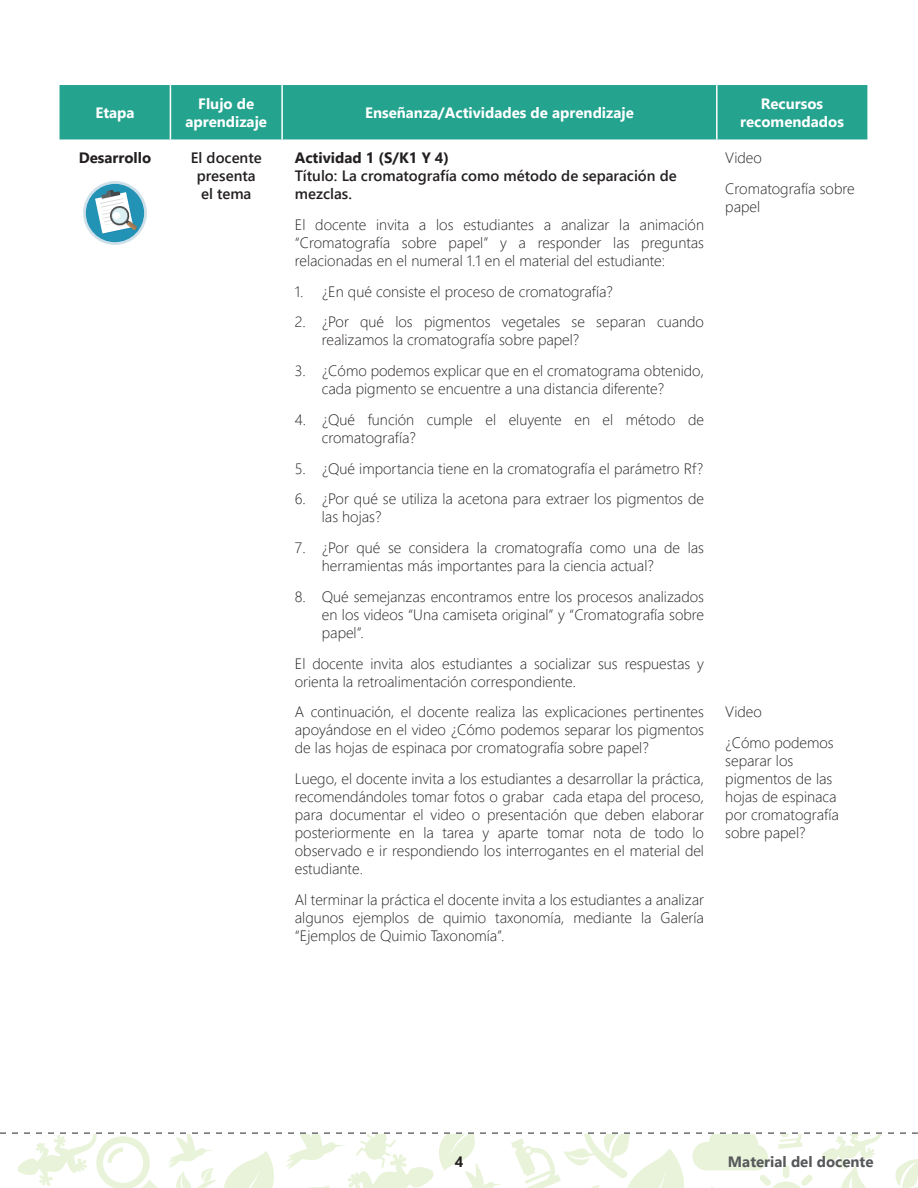
<style>
.page{position:relative;width:918px;height:1188px;background:#fff}
.page>*{position:absolute;margin:0;border:0;box-sizing:border-box;transform-origin:0 0}
.Tex_gen{font:300 15px/18px "Segoe UI";color:#231f20}
.Tex_gen-2{font:600 15px/18px "Segoe UI";color:#231f20;text-align:center}
.Tex_gen-3{font:700 15px/18px "Segoe UI";color:#fff;text-align:center}
.t1{font:700 15px "Segoe UI";color:#57585a}
.Tex_gen-4{font:700 15px "Segoe UI";color:#231f20}
.s1{font-weight:700}
</style>
<div class="page">
<svg style="left:0;top:1132px;width:918px;height:56px"></svg>
<div style="left:60px;top:85px;width:807px;height:54px;background:#24a38f"></div>
<hr style="left:170px;top:85px;width:1px;height:54px;background:#fff">
<hr style="left:281px;top:85px;width:2px;height:54px;background:#fff">
<hr style="left:716px;top:85px;width:2px;height:54px;background:#fff">
<svg style="left:83px;top:181px;width:64px;height:64px"></svg>
<div style="left:86px;top:184px;width:58px;height:58px;background:#2293b4;border-radius:50%"></div>
<svg style="left:95px;top:190px;width:42px;height:44px"></svg>
<p class="Tex_gen-3" style="left:95px;top:103px;width:41px">Etapa</p>
<p class="Tex_gen-3" style="left:185px;top:94px;width:83px">Flujo de aprendizaje</p>
<p class="Tex_gen-3" style="left:365px;top:103px;width:270px">Enseñanza/Actividades de aprendizaje</p>
<p class="Tex_gen-3" style="left:740px;top:94px;width:105px">Recursos recomendados</p>
<p class="Tex_gen-4" style="left:79px;top:146px;width:74px">Desarrollo</p>
<p class="Tex_gen-2" style="left:191px;top:149px;width:72px">El docente presenta el tema</p>
<p class="Tex_gen-2" style="left:295px;top:149px;width:383px;text-align:left"><span class="s1">Actividad 1 (S/K1 Y 4)<br></span>Título: La cromatografía como método de separación de mezclas.</p>
<p class="Tex_gen" style="left:295px;top:215px;width:411px;text-align:justify">El docente invita a los estudiantes a analizar la animación “Cromatografía sobre papel” y a responder las preguntas relacionadas en el numeral 1.1 en el material del estudiante:</p>
<p class="Tex_gen" style="left:295px;top:282px;width:320px">1. ¿En qué consiste el proceso de cromatografía?</p>
<p class="Tex_gen" style="left:322px;top:312px;width:384px;text-indent:-27px">2. ¿Por qué los pigmentos vegetales se separan cuando realizamos la cromatografía sobre papel?</p>
<p class="Tex_gen" style="left:322px;top:361px;width:384px;text-indent:-27px">3. ¿Cómo podemos explicar que en el cromatograma obtenido, cada pigmento se encuentre a una distancia diferente?</p>
<p class="Tex_gen" style="left:322px;top:410px;width:384px;text-indent:-27px">4. ¿Qué función cumple el eluyente en el método de cromatografía?</p>
<p class="Tex_gen" style="left:295px;top:459px;width:410px">5. ¿Qué importancia tiene en la cromatografía el parámetro Rf?</p>
<p class="Tex_gen" style="left:322px;top:489px;width:384px;text-indent:-27px">6. ¿Por qué se utiliza la acetona para extraer los pigmentos de las hojas?</p>
<p class="Tex_gen" style="left:322px;top:538px;width:384px;text-indent:-27px">7. ¿Por qué se considera la cromatografía como una de las herramientas más importantes para la ciencia actual?</p>
<p class="Tex_gen" style="left:322px;top:587px;width:384px;text-align:justify;text-indent:-27px">8. Qué semejanzas encontramos entre los procesos analizados en los videos “Una camiseta original” y “Cromatografía sobre papel”.</p>
<p class="Tex_gen" style="left:295px;top:654px;width:411px">El docente invita alos estudiantes a socializar sus respuestas y orienta la retroalimentación correspondiente.</p>
<p class="Tex_gen" style="left:295px;top:702px;width:411px;text-align:justify">A continuación, el docente realiza las explicaciones pertinentes apoyándose en el video ¿Cómo podemos separar los pigmentos de las hojas de espinaca por cromatografía sobre papel?</p>
<p class="Tex_gen" style="left:295px;top:769px;width:411px;text-align:justify">Luego, el docente invita a los estudiantes a desarrollar la práctica, recomendándoles tomar fotos o grabar cada etapa del proceso, para documentar el video o presentación que deben elaborar posteriormente en la tarea y aparte tomar nota de todo lo observado e ir respondiendo los interrogantes en el material del estudiante.</p>
<p class="Tex_gen" style="left:295px;top:890px;width:411px;text-align:justify">Al terminar la práctica el docente invita a los estudiantes a analizar algunos ejemplos de quimio taxonomía, mediante la Galería “Ejemplos de Quimio Taxonomía”.</p>
<p class="Tex_gen" style="left:725px;top:148px;width:38px">Video</p>
<p class="Tex_gen" style="left:725px;top:179px;width:131px">Cromatografía sobre papel</p>
<p class="Tex_gen" style="left:725px;top:702px;width:38px">Video</p>
<p class="Tex_gen" style="left:725px;top:733px;width:115px">¿Cómo podemos separar los pigmentos de las hojas de espinaca por cromatografía sobre papel?</p>
<p class="Tex_gen-4" style="left:455px;top:1150px;width:10px">4</p>
<p class="t1" style="left:728px;top:1149px;width:147px">Material del docente</p>
</div>
